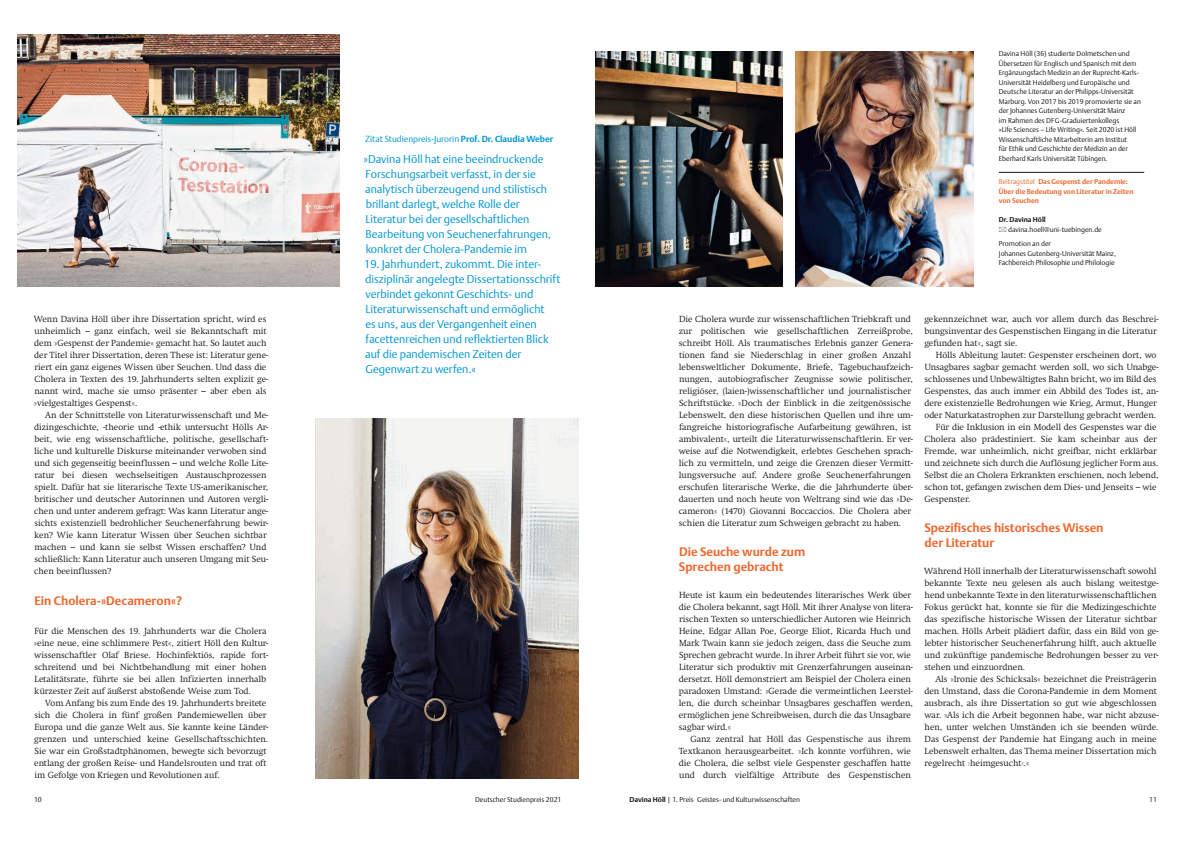
<style>
.page{position:relative;width:1191px;height:842px;background:#fff}
.page>*{position:absolute;margin:0;border:0;box-sizing:border-box;transform-origin:0 0}
.t1{font:700 12.2px/15px "DTL Argo T";color:#eb6a31}
.t2{font:300 11.2px/15px "DTL Argo T";color:#0096d3}
.t3{font:300 8.8px/12px "Swift TTU";color:#1a171c}
.t4{font:300 8.8px "DTL Argo T";color:#0096d3}
.t5{font:300 7px/9.5px "DTL Argo T";color:#1a171c}
.t6{font:700 7px/9.5px "DTL Argo T";color:#eb6a31}
.t7{font:700 7px "DTL Argo T";color:#1a171c}
.s1{font-size:8.5px}
.s2{font-weight:700}
.s3{font-weight:300}
</style>
<div class="page">
<hr style="left:998px;top:172px;width:146px;height:1px;background:#1a171c">
<img style="left:795px;top:51px;width:178px;height:235px">
<img style="left:595px;top:51px;width:187px;height:235px">
<img style="left:17px;top:34px;width:322px;height:252px">
<img style="left:316px;top:418px;width:262px;height:360px">
<p class="t3" style="left:34px;top:313px;width:236px">Wenn Davina Höll über ihre Dissertation spricht, wird es unheimlich – ganz einfach, weil sie Bekanntschaft mit dem »Gespenst der Pandemie« gemacht hat. So lautet auch der Titel ihrer Dissertation, deren These ist: Literatur gene&shy;riert ein ganz eigenes Wissen über Seuchen. Und dass die Cholera in Texten des 19. Jahrhunderts selten explizit ge&shy;nannt wird, mache sie umso präsenter – aber eben als »vielgestaltiges Gespenst«.</p>
<p class="t3" style="left:34px;top:409px;width:236px;text-indent:11px">An der Schnittstelle von Literaturwissenschaft und Me&shy;dizingeschichte, -theorie und -ethik untersucht Hölls Ar&shy;beit, wie eng wissenschaftliche, politische, gesellschaft&shy;liche und kulturelle Diskurse miteinander verwoben sind und sich gegenseitig beeinflussen – und welche Rolle Lite&shy;ratur bei diesen wechselseitigen Austauschprozessen spielt. Dafür hat sie literarische Texte <span class="s1">US</span>-amerikanischer, britischer und deutscher Autorinnen und Autoren vergli&shy;chen und unter anderem gefragt: Was kann Literatur ange&shy;sichts existenziell bedrohlicher Seuchenerfahrung bewir&shy;ken? Wie kann Literatur Wissen über Seuchen sichtbar machen – und kann sie selbst Wissen erschaffen? Und schließlich: Kann Literatur auch unseren Umgang mit Seu&shy;chen beeinflussen?</p>
<h1 class="t1" style="left:34px;top:593px;width:149px">Ein Cholera-»Decameron«?</h1>
<p class="t3" style="left:34px;top:625px;width:236px">Für die Menschen des 19. Jahrhunderts war die Cholera »eine neue, eine schlimmere Pest«, zitiert Höll den Kultur&shy;wissenschaftler Olaf Briese. Hochinfektiös, rapide fort&shy;schreitend und bei Nichtbehandlung mit einer hohen Letalitätsrate, führte sie bei allen Infizierten innerhalb kürzester Zeit auf äußerst abstoßende Weise zum Tod.</p>
<p class="t3" style="left:34px;top:697px;width:236px;text-indent:11px">Vom Anfang bis zum Ende des 19. Jahrhunderts breitete sich die Cholera in fünf großen Pandemiewellen über Europa und die ganze Welt aus. Sie kannte keine Länder&shy;grenzen und unterschied keine Gesellschaftsschichten.<br>Sie war ein Großstadtphänomen, bewegte sich bevorzugt entlang der großen Reise- und Handelsrouten und trat oft im Gefolge von Kriegen und Revolutionen auf.</p>
<p class="t4" style="left:365px;top:134px;width:190px">Zitat Studienpreis-Jurorin <span class="s2">Prof. Dr. Claudia Weber</span></p>
<p class="t2" style="left:363px;top:152px;width:189px">»Davina Höll hat eine beeindruckende Forschungsarbeit verfasst, in der sie analytisch überzeugend und stilistisch brillant darlegt, welche Rolle der Literatur bei der gesellschaftlichen Bearbeitung von Seuchenerfahrungen, konkret der Cholera-Pandemie im</p>
<p class="t2" style="left:364px;top:257px;width:198px">19. Jahrhundert, zukommt. Die inter&shy;disziplinär angelegte Dissertationsschrift verbindet gekonnt Geschichts- und Literaturwissenschaft und ermöglicht<br>es uns, aus der Vergangenheit einen facettenreichen und reflektierten Blick auf die pandemischen Zeiten der Gegenwart zu werfen.«</p>
<p class="t5" style="left:998px;top:49px;width:144px">Davina Höll (36) studierte Dolmetschen und Übersetzen für Englisch und Spanisch mit dem Ergänzungsfach Medizin an der Ruprecht-Karls-Universität Heidelberg und Europäische und Deutsche Literatur an der Philipps-Universität Marburg. Von 2017 bis 2019 promovierte sie an der Johannes Gutenberg-Universität Mainz<br>im Rahmen des DFG-Graduiertenkollegs<br>»Life Sciences – Life Writing«. Seit 2020 ist Höll Wissenschaftliche Mitarbeiterin am Institut<br>für Ethik und Geschichte der Medizin an der Eberhard Karls Universität Tübingen.</p>
<p class="t6" style="left:998px;top:177px;width:136px"><span class="s3">Beitragstitel</span> Das Gespenst der Pandemie:<br>Über die Bedeutung von Literatur in Zeiten von Seuchen</p>
<p class="t7" style="left:998px;top:216px;width:49px">Dr. Davina Höll</p>
<p class="t5" style="left:998px;top:222px;width:105px;line-height:14px;text-indent:9px">davina.hoell@uni-tuebingen.de<br>Promotion an der</p>
<p class="t5" style="left:998px;top:248px;width:119px">Johannes Gutenberg-Universität Mainz,<br>Fachbereich Philosophie und Philologie</p>
<p class="t3" style="left:679px;top:313px;width:236px">Die Cholera wurde zur wissenschaftlichen Triebkraft und zur politischen wie gesellschaftlichen Zerreißprobe, schreibt Höll. Als traumatisches Erlebnis ganzer Genera&shy;tionen fand sie Niederschlag in einer großen Anzahl lebensweltlicher Dokumente, Briefe, Tagebuchaufzeich&shy;nungen, autobiografischer Zeugnisse sowie politischer, religiöser, (laien-)wissenschaftlicher und journalistischer Schriftstücke. »Doch der Einblick in die zeitgenössische Lebenswelt, den diese historischen Quellen und ihre um&shy;fangreiche historiografische Aufarbeitung gewähren, ist ambivalent«, urteilt die Literaturwissenschaftlerin. Er ver&shy;weise auf die Notwendigkeit, erlebtes Geschehen sprach&shy;lich zu vermitteln, und zeige die Grenzen dieser Vermitt&shy;lungsversuche auf. Andere große Seuchenerfahrungen erschufen literarische Werke, die die Jahrhunderte über&shy;dauerten und noch heute von Weltrang sind wie das »De&shy;cameron« (1470) Giovanni Boccaccios. Die Cholera aber schien die Literatur zum Schweigen gebracht zu haben.</p>
<h1 class="t1" style="left:679px;top:544px;width:128px">Die Seuche wurde zum<br>Sprechen gebracht</h1>
<p class="t3" style="left:679px;top:589px;width:236px">Heute ist kaum ein bedeutendes literarisches Werk über die Cholera bekannt, sagt Höll. Mit ihrer Analyse von litera&shy;rischen Texten so unterschiedlicher Autoren wie Heinrich Heine, Edgar Allan Poe, George Eliot, Ricarda Huch und Mark Twain kann sie jedoch zeigen, dass die Seuche zum Sprechen gebracht wurde. In ihrer Arbeit führt sie vor, wie Literatur sich produktiv mit Grenzerfahrungen auseinan&shy;dersetzt. Höll demonstriert am Beispiel der Cholera einen paradoxen Umstand: »Gerade die vermeintlichen Leerstel&shy;len, die durch scheinbar Unsagbares geschaffen werden, ermöglichen jene Schreibweisen, durch die das Unsagbare sagbar wird.«</p>
<p class="t3" style="left:679px;top:733px;width:234px;text-align:justify;text-indent:12px">Ganz zentral hat Höll das Gespenstische aus ihrem Textkanon herausgearbeitet. »Ich konnte vorführen, wie die Cholera, die selbst viele Gespenster geschaffen hatte und durch vielfältige Attribute des Gespenstischen</p>
<p class="t3" style="left:924px;top:313px;width:236px">gekennzeichnet war, auch vor allem durch das Beschrei&shy;bungsinventar des Gespenstischen Eingang in die Literatur gefunden hat«, sagt sie.</p>
<p class="t3" style="left:936px;top:349px;width:222px">Hölls Ableitung lautet: Gespenster erscheinen dort, wo</p>
<p class="t3" style="left:924px;top:361px;width:235px">Unsagbares sagbar gemacht werden soll, wo sich Unabge-</p>
<p class="t3" style="left:924px;top:373px;width:233px">schlossenes und Unbewältigtes Bahn bricht, wo im Bild des</p>
<p class="t3" style="left:924px;top:385px;width:235px">Gespenstes, das auch immer ein Abbild des Todes ist, an-</p>
<p class="t3" style="left:924px;top:397px;width:234px">dere existenzielle Bedrohungen wie Krieg, Armut, Hunger</p>
<p class="t3" style="left:924px;top:409px;width:233px">oder Naturkatastrophen zur Darstellung gebracht werden.</p>
<p class="t3" style="left:936px;top:421px;width:222px">Für die Inklusion in ein Modell des Gespenstes war die</p>
<p class="t3" style="left:924px;top:433px;width:234px">Cholera also prädestiniert. Sie kam scheinbar aus der</p>
<p class="t3" style="left:924px;top:445px;width:234px">Fremde, war unheimlich, nicht greifbar, nicht erklärbar</p>
<p class="t3" style="left:924px;top:457px;width:235px">und zeichnete sich durch die Auflösung jeglicher Form aus.</p>
<p class="t3" style="left:924px;top:469px;width:235px">Selbst die an Cholera Erkrankten erschienen, noch lebend,</p>
<p class="t3" style="left:924px;top:481px;width:234px">schon tot, gefangen zwischen dem Dies- und Jenseits – wie</p>
<p class="t3" style="left:924px;top:493px;width:47px">Gespenster.</p>
<h1 class="t1" style="left:924px;top:520px;width:180px">Spezifisches historisches Wissen der Literatur</h1>
<p class="t3" style="left:924px;top:565px;width:236px">Während Höll innerhalb der Literaturwissenschaft sowohl bekannte Texte neu gelesen als auch bislang weitestge&shy;hend unbekannte Texte in den literaturwissenschaftlichen Fokus gerückt hat, konnte sie für die Medizingeschichte das spezifische historische Wissen der Literatur sichtbar machen. Hölls Arbeit plädiert dafür, dass ein Bild von ge&shy;lebter historischer Seuchenerfahrung hilft, auch aktuelle und zukünftige pandemische Bedrohungen besser zu ver&shy;stehen und einzuordnen.</p>
<p class="t3" style="left:924px;top:673px;width:236px;text-indent:11px">Als »Ironie des Schicksals« bezeichnet die Preisträgerin den Umstand, dass die Corona-Pandemie in dem Moment ausbrach, als ihre Dissertation so gut wie abgeschlossen war. »Als ich die Arbeit begonnen habe, war nicht abzuse&shy;hen, unter welchen Umständen ich sie beenden würde.<br>Das Gespenst der Pandemie hat Eingang auch in meine Lebenswelt erhalten, das Thema meiner Dissertation mich regelrecht ›heimgesucht‹.«</p>
<p class="t5" style="left:34px;top:795px;width:9px">10</p>
<p class="t5" style="left:475px;top:795px;width:88px">Deutscher Studienpreis 2021</p>
<p class="t5" style="left:629px;top:795px;width:172px"><span class="s2">Davina Höll</span> | 1. Preis Geistes- und Kulturwissenschaften</p>
<p class="t5" style="left:1149px;top:795px;width:9px">11</p>
</div>
